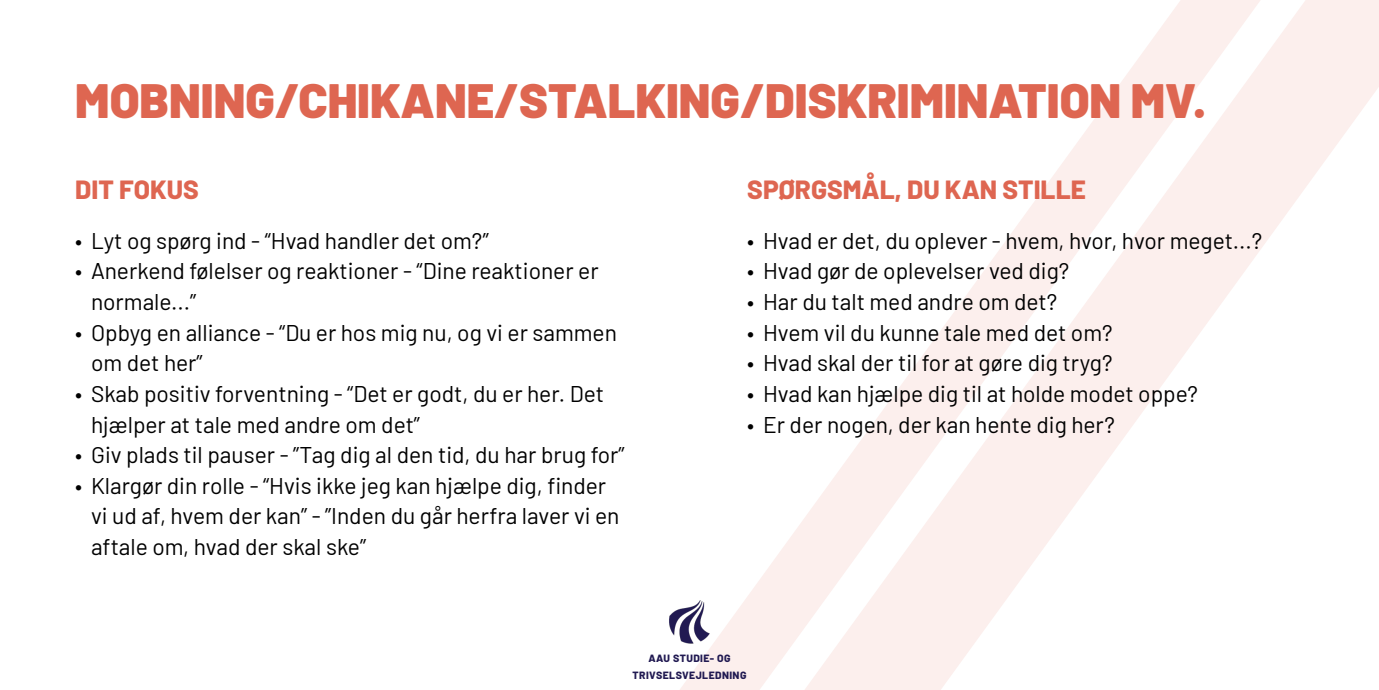
<style>
.page{position:relative;width:1379px;height:690px;background:#fff}
.page>*{position:absolute;margin:0;border:0;box-sizing:border-box;transform-origin:0 0}
.t1{font:900 48.12px "Barlow";color:#de6651}
.t2{font:800 26.25px "Barlow";color:#de6651}
.t3{font:22.75px/30.6px "Barlow";color:#000}
.t4{font:800 10.5px "Barlow";letter-spacing:.04em;color:#211a52}
</style>
<div class="page">
<svg style="left:681px;top:519px;width:123px;height:170px"></svg>
<svg style="left:804px;top:0;width:574px;height:689px"></svg>
<img style="left:669px;top:600px;width:55px;height:46px">
<p class="t1" style="left:75px;top:65px;width:1132px">MOBNING/CHIKANE/STALKING/DISKRIMINATION MV.</p>
<p class="t2" style="left:75px;top:170px;width:125px">DIT FOKUS</p>
<p class="t3" style="left:75px;top:223px;width:415px">• Lyt og spørg ind - “Hvad handler det om?”</p>
<p class="t3" style="left:91px;top:254px;width:509px;text-indent:-16px">• Anerkend følelser og reaktioner - “Dine reaktioner er normale...”</p>
<p class="t3" style="left:91px;top:315px;width:527px;text-indent:-16px">• Opbyg en alliance - “Du er hos mig nu, og vi er sammen om det her”</p>
<p class="t3" style="left:91px;top:376px;width:514px;text-indent:-16px">• Skab positiv forventning - “Det er godt, du er her. Det hjælper at tale med andre om det”</p>
<p class="t3" style="left:75px;top:438px;width:550px">• Giv plads til pauser - ”Tag dig al den tid, du har brug for”</p>
<p class="t3" style="left:91px;top:468px;width:530px;text-indent:-16px">• Klargør din rolle - “Hvis ikke jeg kan hjælpe dig, finder vi ud af, hvem der kan” - ”Inden du går herfra laver vi en aftale om, hvad der skal ske”</p>
<p class="t2" style="left:747px;top:170px;width:340px">SPØRGSMÅL, DU KAN STILLE</p>
<p class="t3" style="left:747px;top:223px;width:516px">• Hvad er det, du oplever - hvem, hvor, hvor meget...?</p>
<p class="t3" style="left:747px;top:254px;width:323px">• Hvad gør de oplevelser ved dig?</p>
<p class="t3" style="left:747px;top:284px;width:311px">• Har du talt med andre om det?</p>
<p class="t3" style="left:747px;top:315px;width:367px">• Hvem vil du kunne tale med det om?</p>
<p class="t3" style="left:747px;top:346px;width:367px">• Hvad skal der til for at gøre dig tryg?</p>
<p class="t3" style="left:747px;top:376px;width:452px">• Hvad kan hjælpe dig til at holde modet oppe?</p>
<p class="t3" style="left:747px;top:407px;width:369px">• Er der nogen, der kan hente dig her?</p>
<p class="t4" style="left:648px;top:650px;width:84px">AAU STUDIE- OG</p>
<p class="t4" style="left:632px;top:667px;width:115px">TRIVSELSVEJLEDNING</p>
</div>
